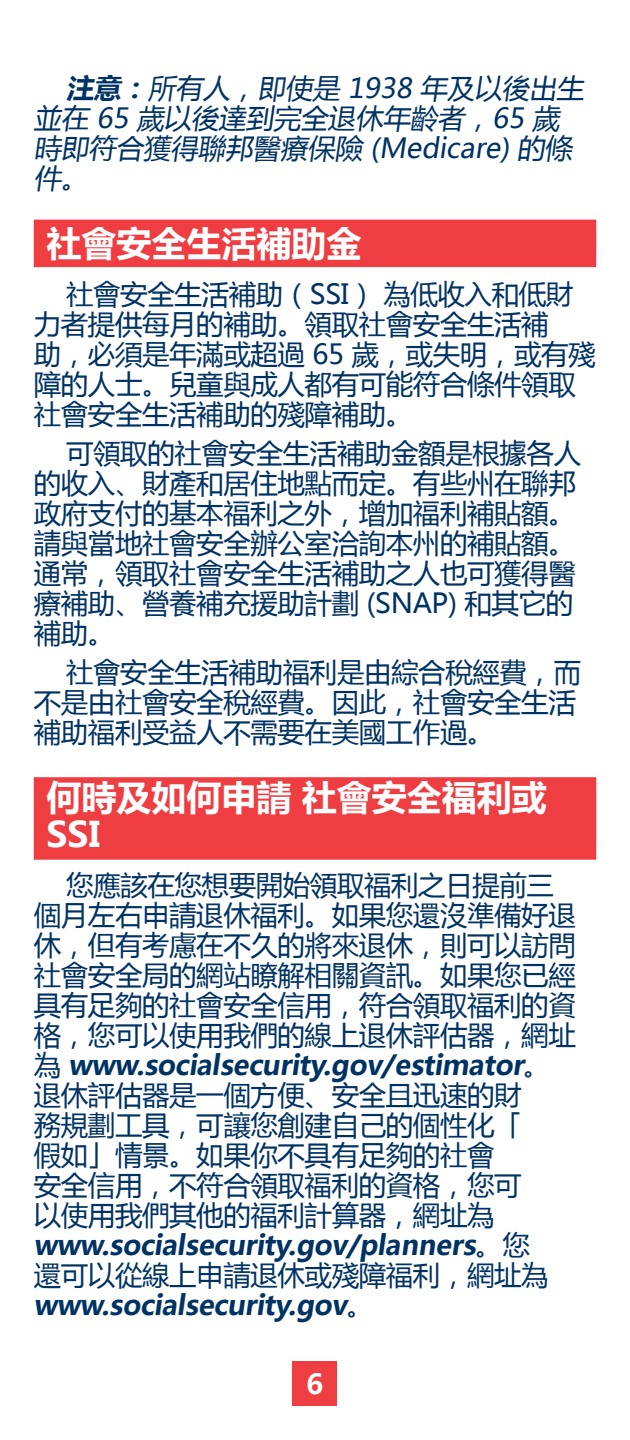
<style>
.page{position:relative;width:630px;height:1440px;background:#fff}
.page>*{position:absolute;margin:0;border:0;box-sizing:border-box;transform-origin:0 0}
.H1-2{font:700 35px/37.5px "Microsoft Ya Hei";color:#fff}
.H1-1{font:700 35px "Microsoft Ya Hei";color:#fff}
.Paragraph{font:27.5px/30px "Microsoft Ya Hei";letter-spacing:-.015em;color:#003263}
.t1{font:700 27.5px "Microsoft Ya Hei";color:#fff}
.s1{font-weight:700}
</style>
<div class="page">
<div style="left:292px;top:1361px;width:46px;height:45px;background:#ef3e42"></div>
<div style="left:34px;top:220px;width:562px;height:47px;background:#ef3e42"></div>
<div style="left:34px;top:777px;width:562px;height:83px;background:#ef3e42"></div>
<p class="Paragraph" style="left:34px;top:72px;width:557px;text-indent:32px"><span class="s1">注意：</span>所有人，即使是 1938 年及以後出生並在 65 歲以後達到完全退休年齡者，65 歲時即符合獲得聯邦醫療保險 (Medicare) 的條件。</p>
<h1 class="H1-1" style="left:46px;top:219px;width:317px">社會安全生活補助金</h1>
<p class="Paragraph" style="left:34px;top:278px;width:563px;text-indent:32px">社會安全生活補助（SSI） 為低收入和低財力者提供每月的補助。領取社會安全生活補<br>助，必須是年滿或超過 65 歲，或失明，或有殘障的人士。兒童與成人都有可能符合條件領取社會安全生活補助的殘障補助。</p>
<p class="Paragraph" style="left:34px;top:437px;width:549px;text-indent:32px">可領取的社會安全生活補助金額是根據各人的收入、財產和居住地點而定。有些州在聯邦政府支付的基本福利之外，增加福利補貼額。請與當地社會安全辦公室洽詢本州的補貼額。通常，領取社會安全生活補助之人也可獲得醫療補助、營養補充援助計劃 (SNAP) 和其它的補助。</p>
<p class="Paragraph" style="left:34px;top:656px;width:549px;text-indent:32px">社會安全生活補助福利是由綜合稅經費，而不是由社會安全稅經費。因此，社會安全生活補助福利受益人不需要在美國工作過。</p>
<h1 class="H1-2" style="left:46px;top:777px;width:502px">何時及如何申請 社會安全福利或<br>SSI</h1>
<p class="Paragraph" style="left:34px;top:869px;width:544px;text-indent:32px">您應該在您想要開始領取福利之日提前三個月左右申請退休福利。如果您還沒準備好退休，但有考慮在不久的將來退休，則可以訪問社會安全局的網站瞭解相關資訊。如果您已經具有足夠的社會安全信用，符合領取福利的資格，您可以使用我們的線上退休評估器，網址為 <span class="s1">www.socialsecurity.gov/estimator</span>。退休評估器是一個方便、安全且迅速的財<br>務規劃工具，可讓您創建自己的個性化「<br>假如」情景。如果你不具有足夠的社會<br>安全信用，不符合領取福利的資格，您可<br>以使用我們其他的福利計算器，網址為<span class="s1">www.socialsecurity.gov/planners</span>。您<br>還可以從線上申請退休或殘障福利，網址為<span class="s1">www.socialsecurity.gov</span>。</p>
<p class="t1" style="left:307px;top:1365px;width:18px">6</p>
</div>
